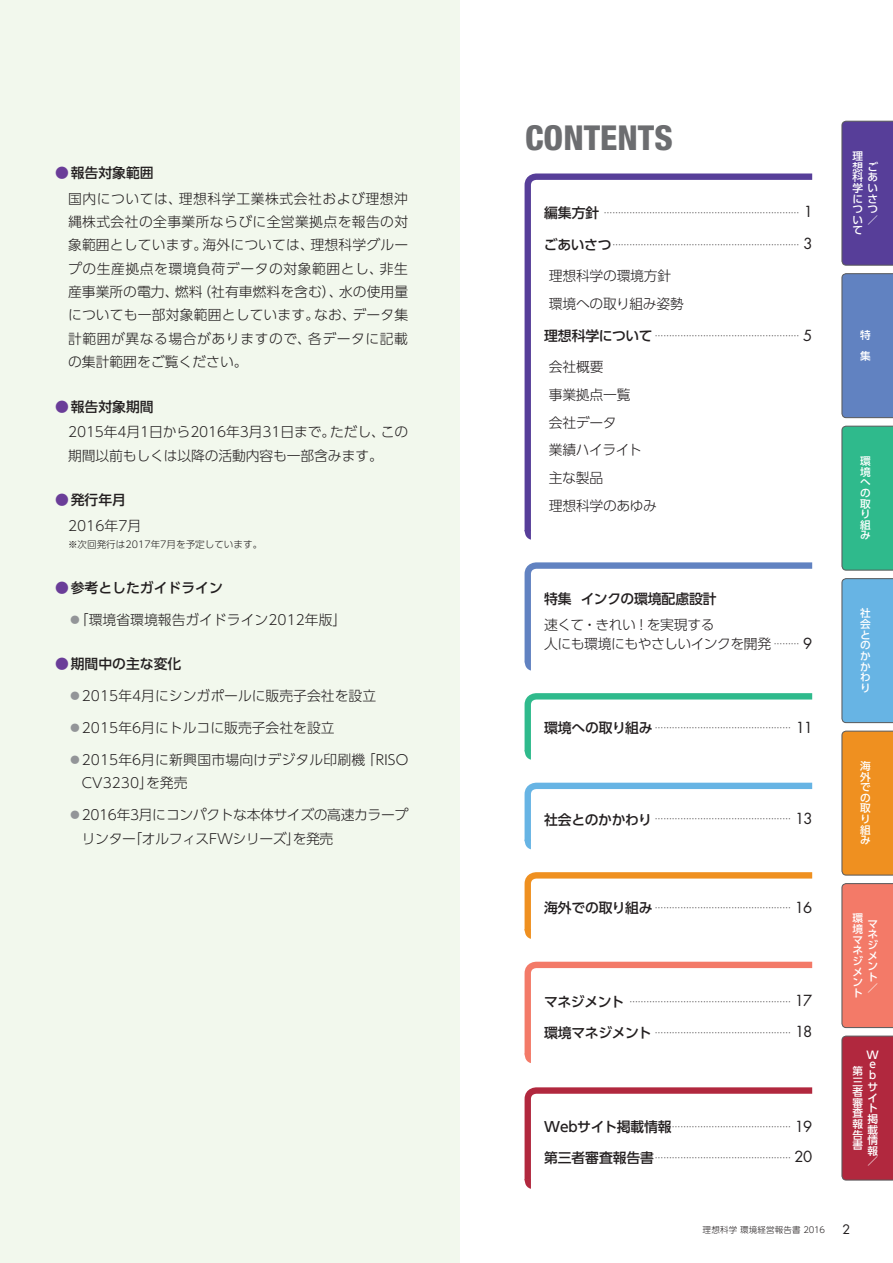
<style>
.page{position:relative;width:893px;height:1263px;background:#fff}
.page>*{position:absolute;margin:0;border:0;box-sizing:border-box;transform-origin:0 0}
.t1{font:800 condensed 34.35px "Helvetica Neue LT Std";color:#6c6d70}
.t2{font:300 13.8px/23.4px "UD Shin Go Pro";color:#231f20}
.t3{font:300 13.8px/23.4px "UD Shin Go Pro";letter-spacing:-.03em;color:#231f20}
.t4{font:300 13.8px/18.6px "UD Shin Go Pro";letter-spacing:-.035em;color:#231f20}
.t5{font:500 13.8px "UD Shin Go Pro";color:#231f20}
.t6{font:300 13.8px/25.5px "UD Shin Go Pro";letter-spacing:.04em;color:#231f20}
.t7{font:300 13.8px/27.6px "UD Shin Go Pro";letter-spacing:-.02em;color:#231f20}
.t8{font:12.75px "Futura Std";color:#231f20}
.t9{font:500 10.65px/10.6px "UD Shin Go Pro";color:#fff;text-align:justify}
.t10{font:300 9.6px "UD Shin Go Pro";color:#231f20}
.t11{font:300 8.55px "UD Shin Go Pro";letter-spacing:.015em;color:#231f20}
.s1{font-weight:500;color:#6a3d98}
.s2{font-weight:500}
.s3{color:#6a3d98}
.s4{color:#939598}
.s5{font-weight:500;font-size:13.8px}
.s6{font-family:"Futura Std";font-weight:400;font-size:14.85px}
.s7{font-size:8.55px}
</style>
<div class="page">
<div style="left:0;top:0;width:459px;height:1263px;background:#f2f8ed"></div>
<div style="left:841px;top:121px;width:52px;height:145px;background:#573e99"></div>
<div style="left:841px;top:273px;width:52px;height:145px;background:#6182c1"></div>
<div style="left:841px;top:1036px;width:52px;height:144px;background:#b1283e"></div>
<div style="left:841px;top:426px;width:52px;height:144px;background:#2fba8c"></div>
<div style="left:841px;top:578px;width:52px;height:145px;background:#67b4e4"></div>
<div style="left:841px;top:731px;width:52px;height:144px;background:#ef9020"></div>
<div style="left:841px;top:883px;width:52px;height:145px;background:#f37a68"></div>
<svg style="left:524px;top:173px;width:289px;height:357px"></svg>
<svg style="left:524px;top:530px;width:7px;height:10px"></svg>
<svg style="left:524px;top:562px;width:289px;height:108px"></svg>
<svg style="left:524px;top:693px;width:289px;height:67px"></svg>
<svg style="left:524px;top:782px;width:289px;height:67px"></svg>
<svg style="left:524px;top:872px;width:289px;height:67px"></svg>
<svg style="left:524px;top:961px;width:289px;height:102px"></svg>
<svg style="left:524px;top:1087px;width:289px;height:102px"></svg>
<p class="t6" style="left:68px;top:160px;width:342px;text-indent:-13px"><span class="s1">●</span><span class="s2">報告対象範囲<br></span>国内については、理想科学工業株式会社および理想沖</p>
<p class="t2" style="left:68px;top:209px;width:342px;text-align:justify">縄株式会社の全事業所ならびに全営業拠点を報告の対象範囲としています。海外については、理想科学グループの生産拠点を環境負荷データの対象範囲とし、非生産事業所の電力、燃料（社有車燃料を含む）、水の使用量についても一部対象範囲としています。なお、データ集計範囲が異なる場合がありますので、各データに記載の集計範囲をご覧ください。</p>
<p class="t2" style="left:68px;top:393px;width:342px;line-height:25.5px;text-indent:-13px"><span class="s1">●</span><span class="s2">報告対象期間<br></span>2015年4月1日から2016年3月31日まで。ただし、この</p>
<p class="t2" style="left:68px;top:443px;width:316px">期間以前もしくは以降の活動内容も一部含みます。</p>
<p class="t2" style="left:68px;top:487px;width:75px;line-height:25.5px;text-indent:-13px"><span class="s1">●</span><span class="s2">発行年月<br></span>2016年7月</p>
<p class="t10" style="left:68px;top:537px;width:196px">※次回発行は2017年7月を予定しています。</p>
<p class="t5" style="left:55px;top:576px;width:169px"><span class="s3">●</span>参考としたガイドライン</p>
<p class="t2" style="left:68px;top:607px;width:280px"><span class="s4">◦</span>「環境省環境報告ガイドライン2012年版」</p>
<p class="t5" style="left:55px;top:653px;width:128px"><span class="s3">●</span>期間中の主な変化</p>
<p class="t2" style="left:68px;top:684px;width:310px"><span class="s4">◦</span>2015年4月にシンガポールに販売子会社を設立</p>
<p class="t2" style="left:68px;top:715px;width:268px"><span class="s4">◦</span>2015年6月にトルコに販売子会社を設立</p>
<p class="t2" style="left:82px;top:747px;width:328px;text-indent:-14px"><span class="s4">◦</span>2015年6月に新興国市場向けデジタル印刷機「RISO<br>CV3230」を発売</p>
<p class="t3" style="left:82px;top:803px;width:328px;text-indent:-14px"><span class="s4">◦</span>2016年3月にコンパクトな本体サイズの高速カラープリンター「オルフィスFWシリーズ」を発売</p>
<h1 class="t1" style="left:525px;top:116px;width:149px">CONTENTS</h1>
<p class="t11" style="left:544px;top:205px;width:270px"><span class="s5">編集方針</span>… …………………………………………………………… <span class="s6">1</span></p>
<p class="t11" style="left:544px;top:237px;width:270px"><span class="s5">ごあいさつ</span>…………………………………………………………… <span class="s6">3</span></p>
<p class="t7" style="left:549px;top:261px;width:137px">理想科学の環境方針環境への取り組み姿勢</p>
<p class="t11" style="left:544px;top:329px;width:270px"><span class="s5">理想科学について</span>……………………………………………… <span class="s6">5</span></p>
<p class="t2" style="left:549px;top:353px;width:110px;line-height:27.6px">会社概要<br>事業拠点一覧<br>会社データ<br>業績ハイライト主な製品<br>理想科学のあゆみ</p>
<p class="t5" style="left:544px;top:587px;width:174px">特集 インクの環境配慮設計</p>
<p class="t4" style="left:544px;top:615px;width:270px">速くて・きれい！を実現する<br>人にも環境にもやさしいインクを開発<span class="s7">…………</span> <span class="s6">9</span></p>
<p class="t11" style="left:544px;top:721px;width:270px"><span class="s5">環境への取り組み</span>…………………………………………… <span class="s6">11</span></p>
<p class="t11" style="left:544px;top:812px;width:270px"><span class="s5">社会とのかかわり</span>…………………………………………… <span class="s6">13</span></p>
<p class="t11" style="left:544px;top:901px;width:270px"><span class="s5">海外での取り組み</span>…………………………………………… <span class="s6">16</span></p>
<p class="t11" style="left:544px;top:995px;width:270px"><span class="s5">マネジメント</span>… ………………………………………………… <span class="s6">17</span></p>
<p class="t11" style="left:544px;top:1025px;width:270px"><span class="s5">環境マネジメント</span>…………………………………………… <span class="s6">18</span></p>
<p class="t11" style="left:544px;top:1120px;width:270px"><span class="s5">Webサイト掲載情報</span>……………………………………… <span class="s6">19</span></p>
<p class="t11" style="left:544px;top:1150px;width:270px"><span class="s5">第三者審査報告書</span>…………………………………………… <span class="s6">20</span></p>
<p class="t9" style="left:853px;top:150px;width:12px">理</p>
<p class="t9" style="left:853px;top:193px;width:11px">について</p>
<p class="t9" style="left:853px;top:161px;width:27px;text-align:right">想ご科あ学いさ<br>つ<br>／</p>
<p class="t9" style="left:860px;top:324px;width:12px;line-height:21.3px">特集</p>
<p class="t9" style="left:860px;top:455px;width:12px;text-align:left">環境への取り組み</p>
<p class="t9" style="left:860px;top:608px;width:12px">社会とのかかわり</p>
<p class="t9" style="left:860px;top:760px;width:12px;text-align:left">海外での取り組み</p>
<p class="t9" style="left:853px;top:913px;width:12px">環境マネジメント</p>
<p class="t9" style="left:867px;top:918px;width:12px">マネジメント／</p>
<p class="t9" style="left:867px;top:1050px;width:14px;line-height:9.6px">W e</p>
<p class="t9" style="left:867px;top:1069px;width:11px;line-height:12px">bサ</p>
<p class="t9" style="left:867px;top:1092px;width:12px">イト掲載情報／</p>
<p class="t9" style="left:853px;top:1065px;width:12px">第三者審査報告書</p>
<p class="t11" style="left:703px;top:1223px;width:124px">理想科学 環境経営報告書 2016</p>
<p class="t8" style="left:843px;top:1221px;width:9px">2</p>
</div>
